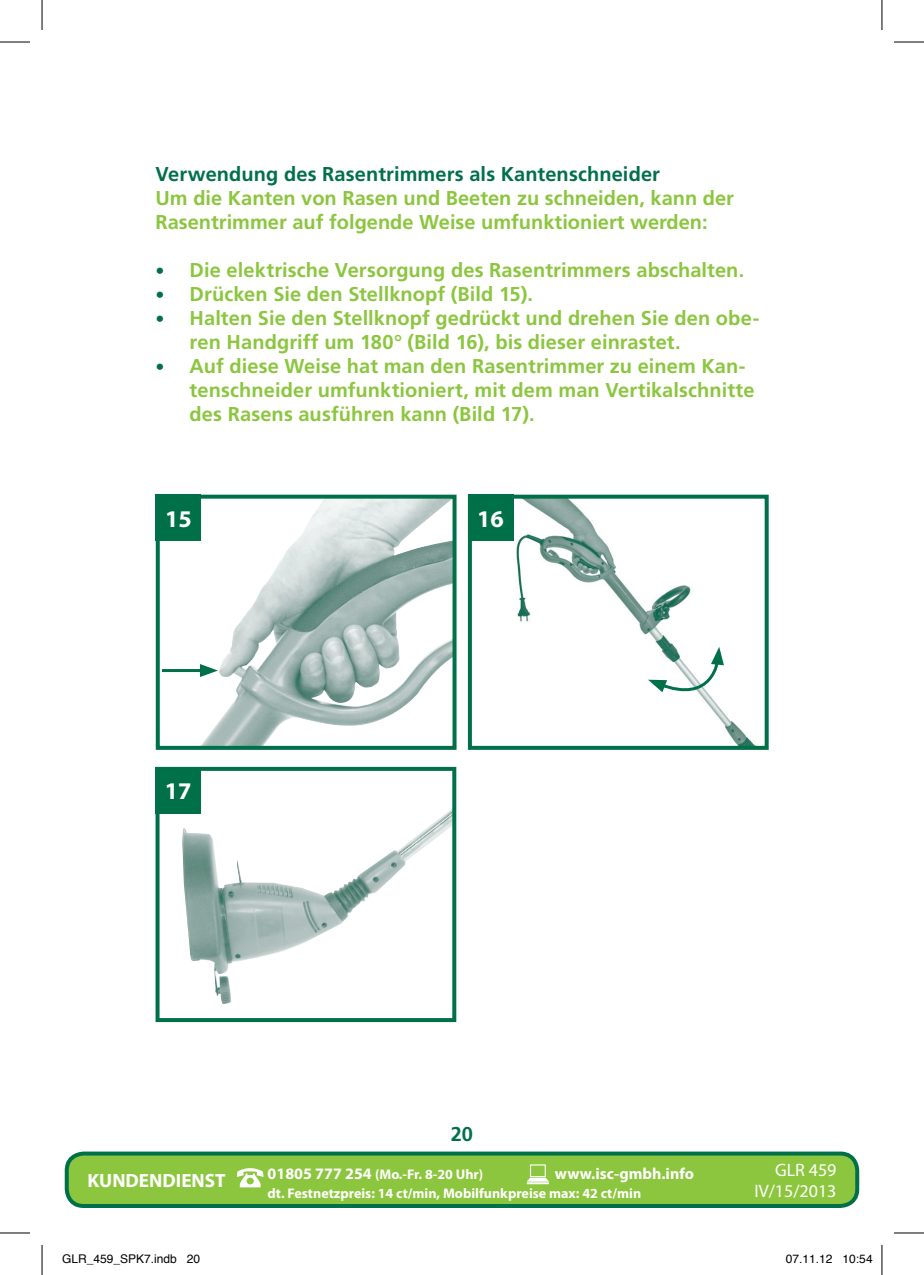
<style>
.page{position:relative;width:924px;height:1275px;background:#fff}
.page>*{position:absolute;margin:0;border:0;box-sizing:border-box;transform-origin:0 0}
.t1{font:700 24px "Myriad Pro";color:#fff}
.t2{font:700 20px/24px "Frutiger";letter-spacing:.005em;color:#8bc63e}
.t3{font:700 20px "Frutiger";letter-spacing:.005em;color:#007049}
.t4{font:700 19.2px "Myriad Pro";color:#fff}
.t5{font:18px/21.6px "Myriad Pro";color:#fff;text-align:right}
.t6{font:700 16px "Myriad Pro";color:#fff}
.t7{font:700 14px/19px "Myriad Pro";color:#fff}
.t8{font:12px "Helvetica";color:#000}
.s1{font-size:18px;color:#007049}
.s2{font-size:16px}
</style>
<div class="page">
<div style="left:67px;top:1153px;width:789px;height:53px;background:#8bc63e;border-radius:17px"></div>
<div style="left:65px;top:1151px;width:793px;height:57px;border:4px solid #007049;border-radius:17px"></div>
<svg style="left:526px;top:1164px;width:23px;height:20px"></svg>
<svg style="left:237px;top:1168px;width:26px;height:19px"></svg>
<img style="left:182px;top:810px;width:269px;height:194px">
<div style="left:155px;top:767px;width:301px;height:255px;border:4px solid #007049"></div>
<div style="left:155px;top:767px;width:46px;height:46px;background:#007049"></div>
<img style="left:199px;top:499px;width:252px;height:246px">
<div style="left:156px;top:494px;width:300px;height:256px;border:4px solid #007049"></div>
<div style="left:156px;top:494px;width:45px;height:47px;background:#007049"></div>
<img style="left:513px;top:499px;width:242px;height:246px">
<div style="left:467px;top:494px;width:301px;height:256px;border:4px solid #007049"></div>
<div style="left:467px;top:494px;width:46px;height:47px;background:#007049"></div>
<hr style="left:162px;top:669px;width:43px;height:3px;background:#007049">
<svg style="left:200px;top:664px;width:18px;height:13px"></svg>
<svg style="left:647px;top:647px;width:76px;height:58px"></svg>
<hr style="left:0;top:42px;width:30px;height:1px;background:#000">
<hr style="left:893px;top:42px;width:30px;height:1px;background:#000">
<hr style="left:0;top:1232px;width:30px;height:1px;background:#000">
<hr style="left:893px;top:1232px;width:30px;height:1px;background:#000">
<hr style="left:42px;top:0;width:1px;height:30px;background:#000">
<hr style="left:42px;top:1245px;width:1px;height:30px;background:#000">
<hr style="left:881px;top:0;width:1px;height:30px;background:#000">
<hr style="left:881px;top:1245px;width:1px;height:30px;background:#000">
<p class="t3" style="left:155px;top:163px;width:506px">Verwendung des Rasentrimmers als Kantenschneider</p>
<p class="t2" style="left:155px;top:186px;width:579px">Um die Kanten von Rasen und Beeten zu schneiden, kann der<br>Rasentrimmer auf folgende Weise umfunktioniert werden:</p>
<p class="t2" style="left:155px;top:258px;width:590px"><span class="s1">•</span> Die elektrische Versorgung des Rasentrimmers abschalten.</p>
<p class="t2" style="left:155px;top:282px;width:379px"><span class="s1">•</span> Drücken Sie den Stellknopf (Bild 15).</p>
<p class="t2" style="left:189px;top:306px;width:571px;text-indent:-34px"><span class="s1">•</span> Halten Sie den Stellknopf gedrückt und drehen Sie den obe&shy;ren Handgriff um 180° (Bild 16), bis dieser einrastet.</p>
<p class="t2" style="left:189px;top:354px;width:566px;text-indent:-34px"><span class="s1">•</span> Auf diese Weise hat man den Rasentrimmer zu einem Kan&shy;tenschneider umfunktioniert, mit dem man Vertikalschnitte des Rasens ausführen kann (Bild 17).</p>
<p class="t1" style="left:165px;top:505px;width:28px">15</p>
<p class="t1" style="left:477px;top:505px;width:28px">16</p>
<p class="t1" style="left:165px;top:777px;width:28px">17</p>
<p class="t3" style="left:450px;top:1122px;width:24px">20</p>
<p class="t7" style="left:267px;top:1164px;width:375px"><span class="s2">01805 777 254</span> (Mo.-Fr. 8-20 Uhr)<br>dt. Festnetzpreis: 14 ct/min, Mobilfunkpreise max: 42 ct/min</p>
<p class="t4" style="left:87px;top:1169px;width:140px">KUNDENDIENST</p>
<p class="t6" style="left:554px;top:1164px;width:140px">www.isc-gmbh.info</p>
<p class="t5" style="left:754px;top:1159px;width:84px">GLR 459<br>IV/15/2013</p>
<p class="t8" style="left:62px;top:1249px;width:140px">GLR_459_SPK7.indb 20</p>
<p class="t8" style="left:785px;top:1249px;width:88px">07.11.12 10:54</p>
</div>
